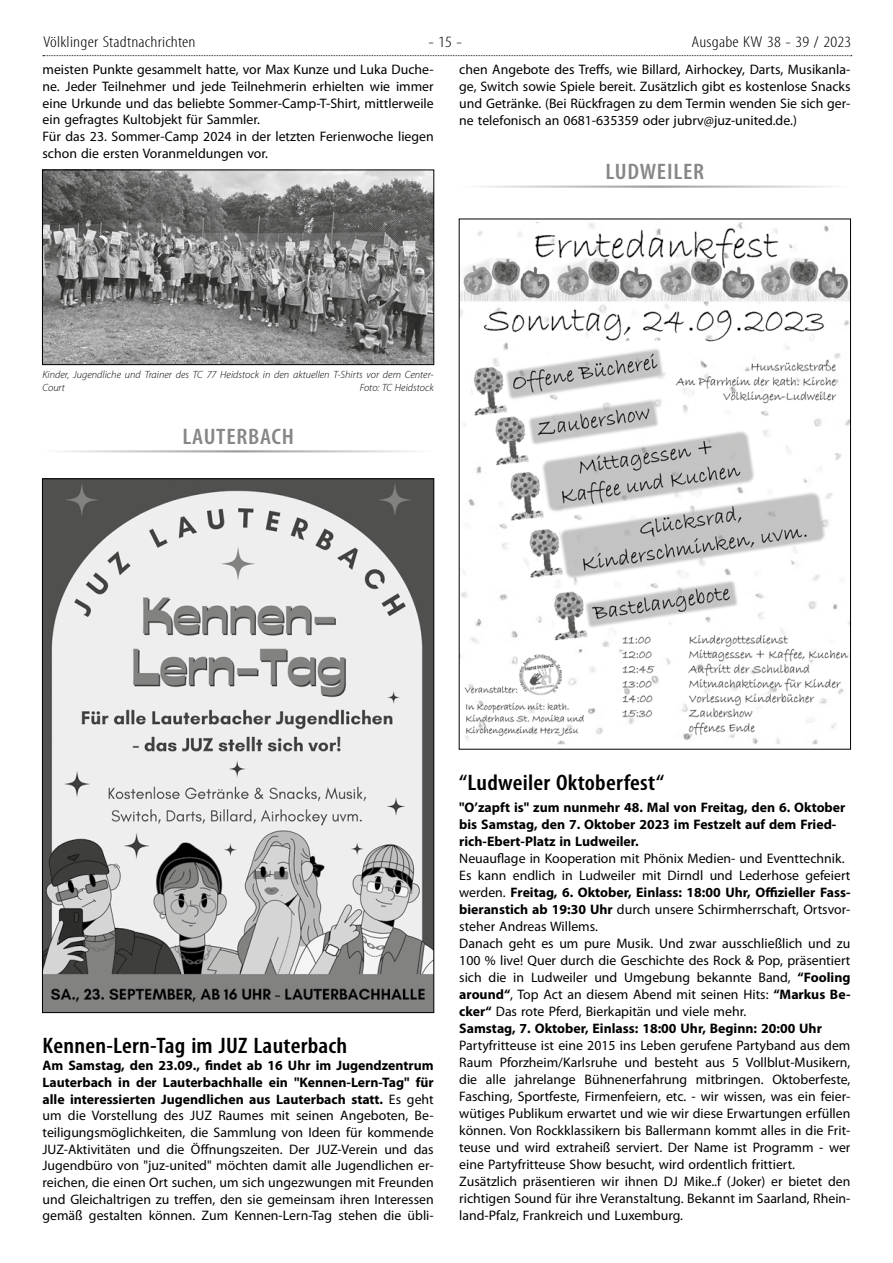
<style>
.page{position:relative;width:893px;height:1263px;background:#fff}
.page>*{position:absolute;margin:0;border:0;box-sizing:border-box;transform-origin:0 0}
.t1{font:600 condensed 22.5px "Myriad Pro";letter-spacing:.01em;color:#000;scale:1.1 1}
.t2{font:600 condensed 22.5px "Myriad Pro";letter-spacing:.03em;color:#878787;scale:1.1 1}
.t3{font:300 condensed 15.75px "Myriad Pro";letter-spacing:.01em;color:#000;scale:1.2 1}
.t4{font:13.8px/17px "Myriad Pro";color:#000}
.t5{font:700 13.8px/17px "Myriad Pro";color:#000}
.t6{font:italic 300 10.5px/12.8px "Myriad Pro";color:#000}
.s1{font-weight:700}
</style>
<div class="page">
<svg style="left:43px;top:55px;width:809px;height:1px"></svg>
<img style="left:44px;top:172px;width:388px;height:191px">
<div style="left:42px;top:170px;width:392px;height:195px;border:1px solid #000"></div>
<hr style="left:43px;top:450px;width:391px;height:2px;background:#9d9d9c">
<img style="left:44px;top:481px;width:388px;height:530px">
<hr style="left:459px;top:185px;width:391px;height:3px;background:#9d9d9c">
<img style="left:461px;top:222px;width:388px;height:523px">
<p class="t3" style="left:43px;top:33px;width:128px">Völklinger Stadtnachrichten</p>
<p class="t3" style="left:428px;top:33px;width:30px">- 15 -</p>
<p class="t3" style="left:692px;top:33px;width:135px">Ausgabe KW 38 - 39 / 2023</p>
<p class="t4" style="left:43px;top:61px;width:393px">meisten Punkte gesammelt hatte, vor Max Kunze und Luka Duche&shy;ne. Jeder Teilnehmer und jede Teilnehmerin erhielten wie immer eine Urkunde und das beliebte Sommer-Camp-T-Shirt, mittlerweile ein gefragtes Kultobjekt für Sammler.<br>Für das 23. Sommer-Camp 2024 in der letzten Ferienwoche liegen schon die ersten Voranmeldungen vor.</p>
<p class="t4" style="left:459px;top:61px;width:393px;text-align:justify">chen Angebote des Treffs, wie Billard, Airhockey, Darts, Musikanla&shy;ge, Switch sowie Spiele bereit. Zusätzlich gibt es kostenlose Snacks und Getränke. (Bei Rückfragen zu dem Termin wenden Sie sich ger&shy;ne telefonisch an 0681-635359 oder jubrv@juz-united.de.)</p>
<h1 class="t2" style="left:606px;top:158px;width:91px">LUDWEILER</h1>
<p class="t6" style="left:43px;top:368px;width:393px">Kinder, Jugendliche und Trainer des TC 77 Heidstock in den aktuellen T-Shirts vor dem Center-<br>Court</p>
<p class="t6" style="left:360px;top:381px;width:75px">Foto: TC Heidstock</p>
<h1 class="t2" style="left:182px;top:422px;width:103px">LAUTERBACH</h1>
<h1 class="t1" style="left:43px;top:1031px;width:278px">Kennen-Lern-Tag im JUZ Lauterbach</h1>
<p class="t4" style="left:43px;top:1057px;width:393px;text-align:justify"><span class="s1">Am Samstag, den 23.09., findet ab 16 Uhr im Jugendzentrum Lauterbach in der Lauterbachhalle ein "Kennen-Lern-Tag" für alle interessierten Jugendlichen aus Lauterbach statt.</span> Es geht um die Vorstellung des JUZ Raumes mit seinen Angeboten, Be&shy;teiligungsmöglichkeiten, die Sammlung von Ideen für kommende JUZ-Aktivitäten und die Öffnungszeiten. Der JUZ-Verein und das Jugendbüro von "juz-united" möchten damit alle Jugendlichen er&shy;reichen, die einen Ort suchen, um sich ungezwungen mit Freunden und Gleichaltrigen zu treffen, den sie gemeinsam ihren Interessen gemäß gestalten können. Zum Kennen-Lern-Tag stehen die übli-</p>
<h1 class="t1" style="left:459px;top:768px;width:188px">“Ludweiler Oktoberfest“</h1>
<p class="t5" style="left:459px;top:798px;width:388px">"O’zapft is" zum nunmehr 48. Mal von Freitag, den 6. Oktober bis Samstag, den 7. Oktober 2023 im Festzelt auf dem Fried&shy;rich-Ebert-Platz in Ludweiler.</p>
<p class="t4" style="left:459px;top:849px;width:393px">Neuauflage in Kooperation mit Phönix Medien- und Eventtechnik.<br>Es kann endlich in Ludweiler mit Dirndl und Lederhose gefeiert werden. <span class="s1">Freitag, 6. Oktober, Einlass: 18:00 Uhr, Offizieller Fass&shy;bieranstich ab 19:30 Uhr</span> durch unsere Schirmherrschaft, Ortsvor&shy;steher Andreas Willems.<br>Danach geht es um pure Musik. Und zwar ausschließlich und zu 100 % live! Quer durch die Geschichte des Rock &amp; Pop, präsentiert sich die in Ludweiler und Umgebung bekannte Band, <span class="s1">“Fooling around“</span>, Top Act an diesem Abend mit seinen Hits: <span class="s1">“Markus Be&shy;cker“</span> Das rote Pferd, Bierkapitän und viele mehr.<br><span class="s1">Samstag, 7. Oktober, Einlass: 18:00 Uhr, Beginn: 20:00 Uhr</span></p>
<p class="t4" style="left:459px;top:1037px;width:393px">Partyfritteuse ist eine 2015 ins Leben gerufene Partyband aus dem Raum Pforzheim/Karlsruhe und besteht aus 5 Vollblut-Musikern, die alle jahrelange Bühnenerfahrung mitbringen. Oktoberfeste, Fasching, Sportfeste, Firmenfeiern, etc. - wir wissen, was ein feier&shy;wütiges Publikum erwartet und wie wir diese Erwartungen erfüllen können. Von Rockklassikern bis Ballermann kommt alles in die Frit&shy;teuse und wird extraheiß serviert. Der Name ist Programm - wer eine Partyfritteuse Show besucht, wird ordentlich frittiert.<br>Zusätzlich präsentieren wir ihnen DJ Mike..f (Joker) er bietet den richtigen Sound für ihre Veranstaltung. Bekannt im Saarland, Rhein&shy;land-Pfalz, Frankreich und Luxemburg.</p>
</div>
